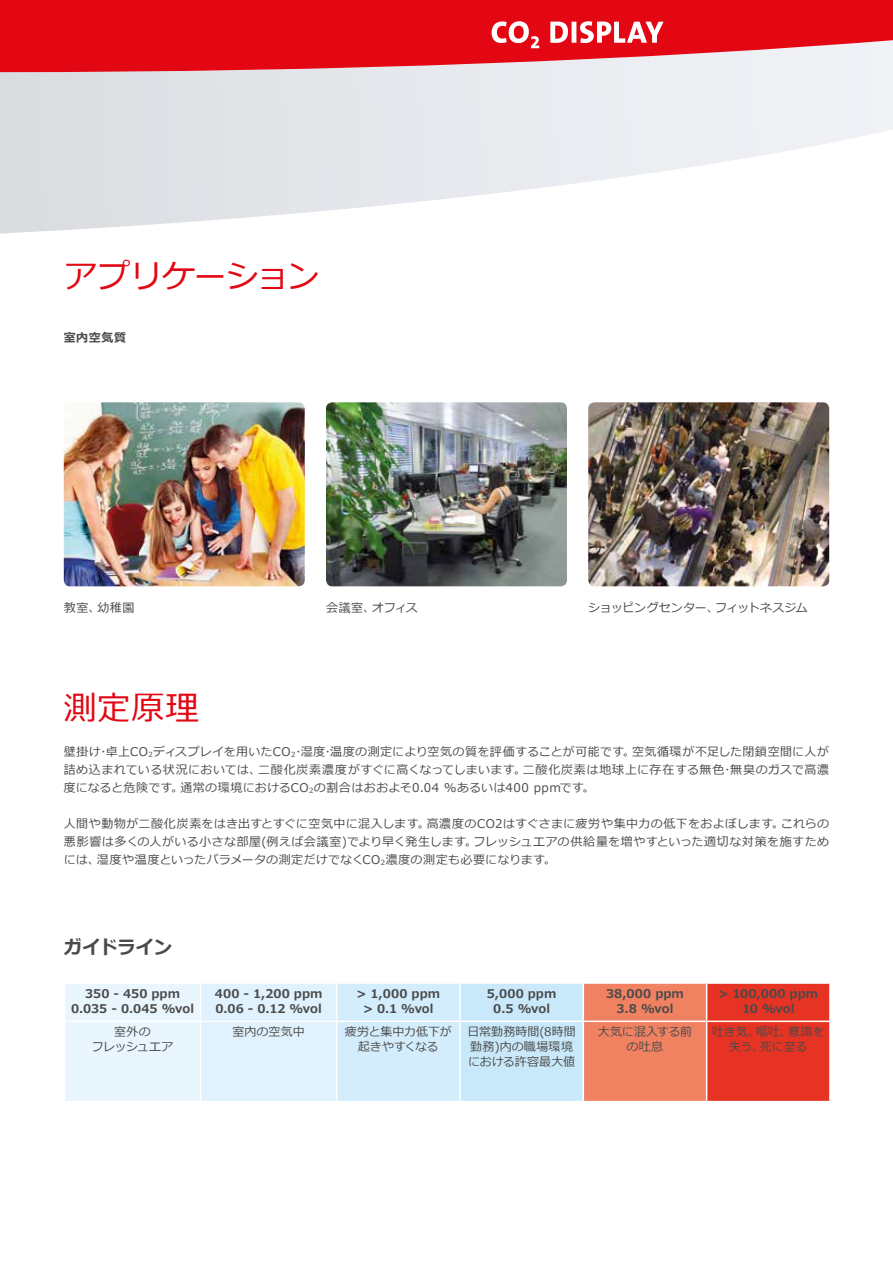
<style>
.page{position:relative;width:893px;height:1263px;background:#fff}
.page>*{position:absolute;margin:0;border:0;box-sizing:border-box;transform-origin:0 0}
.t1{font:33px "Meiryo";letter-spacing:-.025em;color:#e30613}
.t2{font:700 18.75px "Meiryo";letter-spacing:-.04em;color:#4a4a49}
.t3{font:12px/18px "Meiryo";letter-spacing:.01em;color:#4a4a49;text-align:justify}
.t4{font:700 12px/15px "Meiryo";letter-spacing:.01em;color:#4a4a49;text-align:center}
.t5{font:12px/15px "Meiryo";letter-spacing:-.01em;color:#4a4a49;text-align:center}
.t6{font:12px/15px "Meiryo";letter-spacing:-.025em;color:#4a4a49;text-align:center}
</style>
<div class="page">
<svg style="left:0;top:72px;width:893px;height:162px"></svg>
<svg style="left:0;top:0;width:893px;height:72px;background:#e42934"></svg>
<img style="left:326px;top:402px;width:241px;height:184px">
<img style="left:588px;top:402px;width:241px;height:184px">
<img style="left:64px;top:402px;width:241px;height:184px">
<svg style="left:65px;top:984px;width:764px;height:117px;background:#dfbfc0"></svg>
<hr style="left:200px;top:984px;width:1px;height:36px;background:#fff">
<hr style="left:336px;top:984px;width:1px;height:36px;background:#fff">
<hr style="left:459px;top:984px;width:2px;height:36px;background:#fff">
<hr style="left:583px;top:984px;width:1px;height:36px;background:#fff">
<hr style="left:706px;top:984px;width:1px;height:36px;background:#fff">
<hr style="left:64px;top:1020px;width:137px;height:2px;background:#fff">
<hr style="left:201px;top:1020px;width:136px;height:2px;background:#fff">
<hr style="left:200px;top:1022px;width:1px;height:79px;background:#fff">
<hr style="left:337px;top:1020px;width:123px;height:2px;background:#fff">
<hr style="left:336px;top:1022px;width:1px;height:79px;background:#fff">
<hr style="left:460px;top:1020px;width:123px;height:2px;background:#fff">
<hr style="left:459px;top:1022px;width:2px;height:79px;background:#fff">
<hr style="left:583px;top:1020px;width:124px;height:2px;background:#fff">
<hr style="left:583px;top:1022px;width:1px;height:79px;background:#fff">
<hr style="left:707px;top:1020px;width:124px;height:2px;background:#fff">
<hr style="left:706px;top:1022px;width:1px;height:79px;background:#fff">
<svg style="left:492px;top:21px;width:172px;height:27px"></svg>
<h1 class="t1" style="left:64px;top:253px;width:258px">アプリケーション</h1>
<p class="t4" style="left:64px;top:331px;width:64px">室内空気質</p>
<p class="t3" style="left:64px;top:599px;width:72px">教室、幼稚園</p>
<p class="t3" style="left:326px;top:599px;width:93px">会議室、オフィス</p>
<p class="t5" style="left:588px;top:601px;width:221px">ショッピングセンター、フィットネスジム</p>
<h1 class="t1" style="left:64px;top:685px;width:136px">測定原理</h1>
<p class="t3" style="left:64px;top:743px;width:767px">壁掛け･卓上CO<sub>2</sub>ディスプレイを用いたCO<sub>2</sub>･湿度･温度の測定により空気の質を評価することが可能です。空気循環が不足した閉鎖空間に人が詰め込まれている状況においては、二酸化炭素濃度がすぐに高くなってしまいます。二酸化炭素は地球上に存在する無色･無臭のガスで高濃度になると危険です。通常の環境におけるCO<sub>2</sub>の割合はおおよそ0.04 %あるいは400 ppmです。</p>
<p class="t3" style="left:64px;top:815px;width:767px">人間や動物が二酸化炭素をはき出すとすぐに空気中に混入します。高濃度のCO2はすぐさまに疲労や集中力の低下をおよぼします。これらの悪影響は多くの人がいる小さな部屋(例えば会議室)でより早く発生します。フレッシュエアの供給量を増やすといった適切な対策を施すためには、湿度や温度といったパラメータの測定だけでなくCO<sub>2</sub>濃度の測定も必要になります。</p>
<h2 class="t2" style="left:64px;top:934px;width:110px">ガイドライン</h2>
<p class="t4" style="left:71px;top:986px;width:124px">350 - 450 ppm<br>0.035 - 0.045 %vol</p>
<p class="t4" style="left:215px;top:986px;width:109px;text-align:left">400 - 1,200 ppm<br>0.06 - 0.12 %vol</p>
<p class="t4" style="left:357px;top:986px;width:85px">&gt; 1,000 ppm &gt; 0.1 %vol</p>
<p class="t4" style="left:487px;top:986px;width:71px">5,000 ppm<br>0.5 %vol</p>
<p class="t4" style="left:606px;top:986px;width:79px">38,000 ppm<br>3.8 %vol</p>
<p class="t4" style="left:718px;top:986px;width:101px">&gt; 100,000 ppm<br>10 %vol</p>
<p class="t6" style="left:92px;top:1025px;width:83px">室外の<br>フレッシュエア</p>
<p class="t3" style="left:233px;top:1023px;width:74px">室内の空気中</p>
<p class="t6" style="left:345px;top:1025px;width:108px">疲労と集中力低下が起きやすくなる</p>
<p class="t3" style="left:467px;top:1025px;width:110px;line-height:15px;text-align:left">日常勤務時間(8時間勤務)内の職場環境における許容最大値</p>
<p class="t3" style="left:598px;top:1025px;width:96px;line-height:15px;text-align:center">大気に混入する前の吐息</p>
<p class="t5" style="left:712px;top:1025px;width:114px">吐き気、嘔吐、意識を失う、死に至る</p>
</div>
